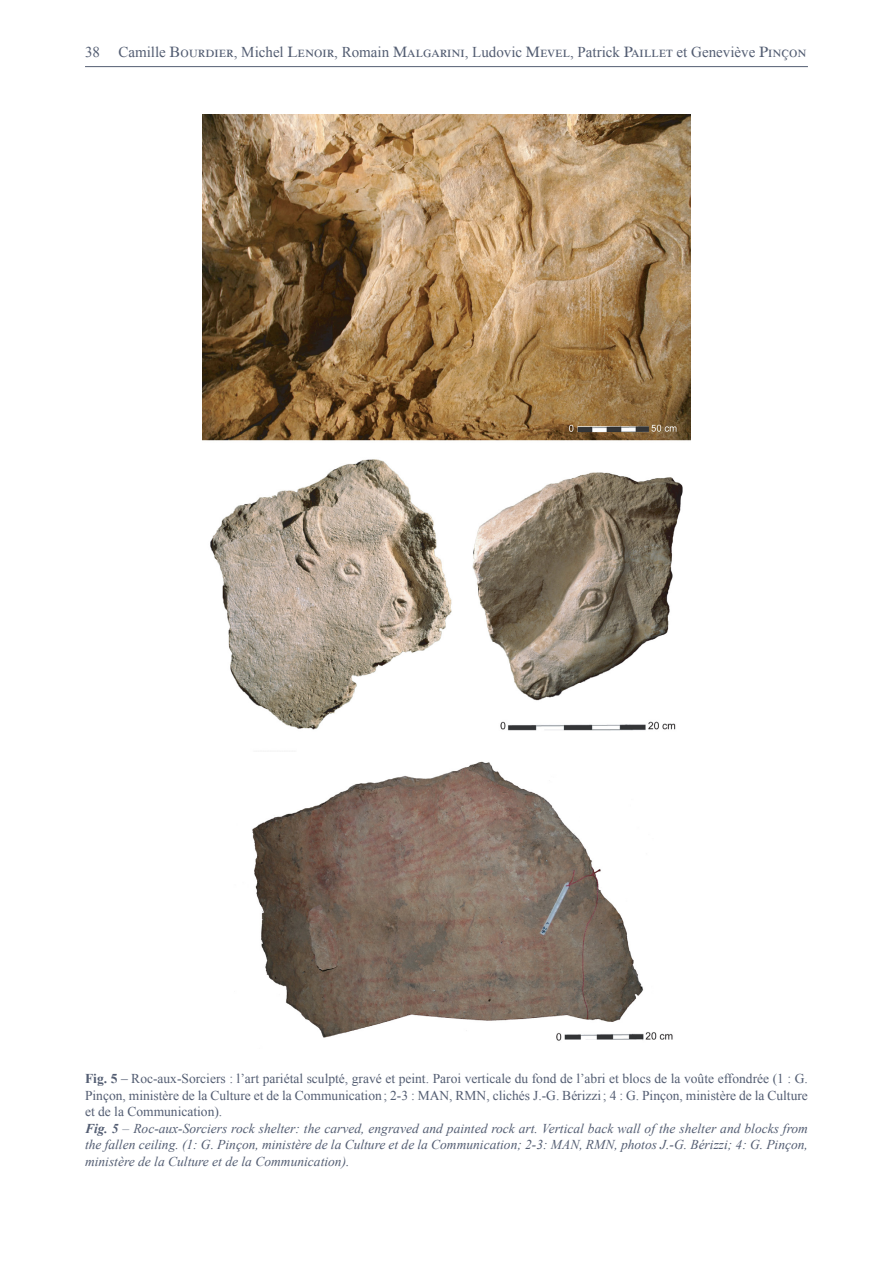
<style>
.page{position:relative;width:893px;height:1263px;background:#fff}
.page>*{position:absolute;margin:0;border:0;box-sizing:border-box;transform-origin:0 0}
.t1{font:15px "Times New Roman";color:#535d72}
.Figures{font:italic 13.5px/16.5px "Times New Roman";color:#535d72;text-align:justify}
.Figures-2{font:13.5px/16.5px "Times New Roman";color:#535d72;text-align:justify}
.s1{font-family:"Times Ten Roman SC"}
.s2{font-weight:700}
</style>
<div class="page">
<hr style="left:85px;top:66px;width:723px;height:1px;background:#535d72">
<img style="left:202px;top:115px;width:489px;height:926px">
<p class="t1" style="left:85px;top:42px;width:723px">38 Camille <span class="s1">Bourdier</span>, Michel <span class="s1">Lenoir</span>, Romain <span class="s1">Malgarini</span>, Ludovic <span class="s1">Mevel</span>, Patrick <span class="s1">Paillet</span> et Geneviève <span class="s1">Pinçon</span></p>
<p class="Figures-2" style="left:85px;top:1070px;width:724px"><span class="s2">Fig. 5</span> – Roc-aux-Sorciers : l’art pariétal sculpté, gravé et peint. Paroi verticale du fond de l’abri et blocs de la voûte effondrée (1 : G.<br>Pinçon, ministère de la Culture et de la Communication; 2-3 : MAN, RMN, clichés J.-G. Bérizzi; 4 : G. Pinçon, ministère de la Culture et de la Communication).</p>
<p class="Figures" style="left:85px;top:1119px;width:724px"><span class="s2">Fig. 5</span> – Roc-aux-Sorciers rock shelter: the carved, engraved and painted rock art. Vertical back wall of the shelter and blocks from the fallen ceiling. (1: G. Pinçon, ministère de la Culture et de la Communication; 2-3: MAN, RMN, photos J.-G. Bérizzi; 4: G. Pinçon, ministère de la Culture et de la Communication).</p>
</div>
